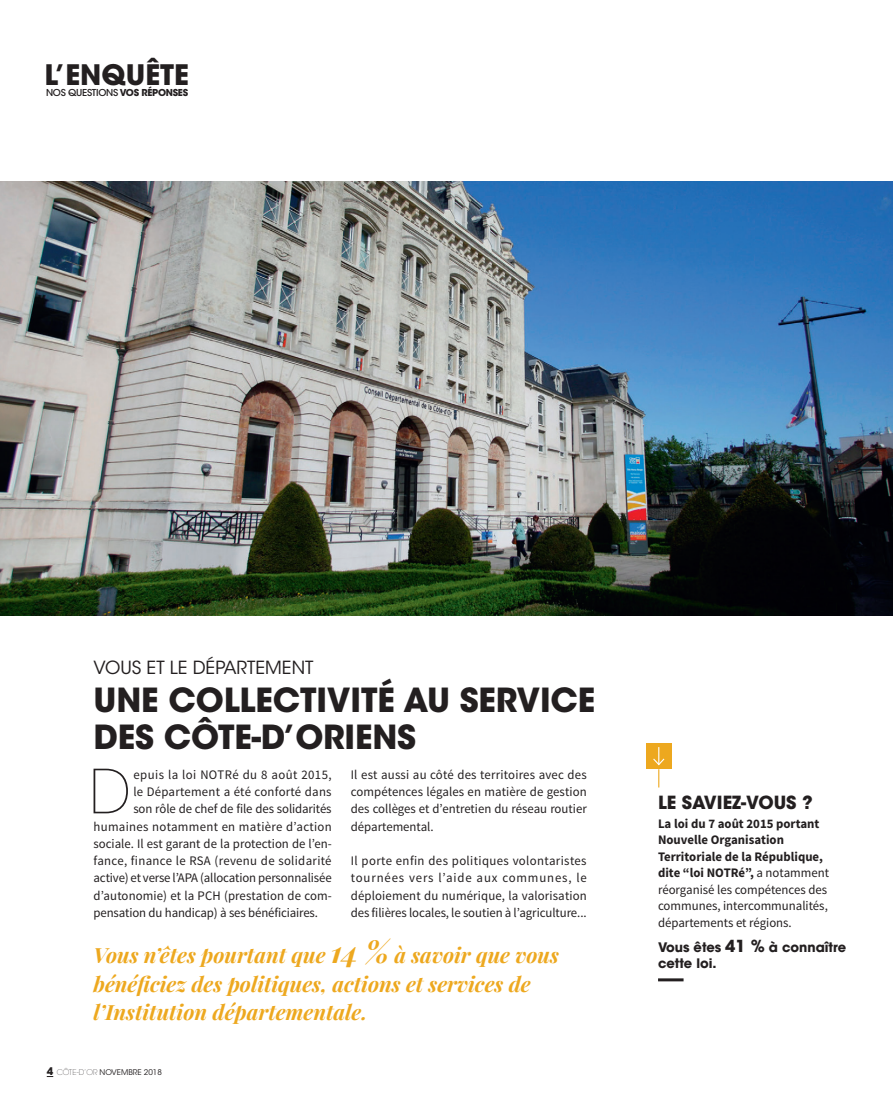
<style>
.page{position:relative;width:893px;height:1106px;background:#fff}
.page>*{position:absolute;margin:0;border:0;box-sizing:border-box;transform-origin:0 0}
.t1{font:200 60.3px "ITC Avant Garde Std";color:#231f20}
.t2{font:700 33px/37.5px "ITC Avant Garde Std";letter-spacing:-.005em;color:#231f20}
.t3{font:700 28.05px "ITC Avant Garde Std";color:#231f20}
.t4{font:italic 700 21px/28.5px "Playfair Display";color:#eda81f}
.t5{font:18px "ITC Avant Garde Std";color:#231f20}
.t6{font:700 18px "ITC Avant Garde Std";color:#231f20}
.t7{font:13.05px/17.2px "Source Sans Pro";color:#231f20;text-align:justify}
.t8{font:13.05px "Source Sans Pro";letter-spacing:.025em;color:#231f20}
.t9{font:700 13.05px "ITC Avant Garde Std";color:#231f20}
.t10{font:13.05px "Source Sans Pro";letter-spacing:.02em;color:#231f20}
.t11{font:13.05px "Source Sans Pro";letter-spacing:.035em;color:#231f20}
.t12{font:500 9.45px "ITC Avant Garde Std";letter-spacing:-.03em;color:#231f20}
.t13{font:7.8px "ITC Avant Garde Std";color:#231f20}
.s1{font-weight:700}
.s2{font-size:30px}
.s3{font-weight:700;font-size:10.5px}
.s4{font-weight:200}
.s5{font-size:16.5px}
</style>
<div class="page">
<img style="left:0;top:182px;width:893px;height:433px">
<div style="left:646px;top:743px;width:25px;height:26px;background:#eda81f"></div>
<svg style="left:653px;top:747px;width:12px;height:40px"></svg>
<hr style="left:658px;top:978px;width:26px;height:3px;background:#231f20">
<h3 class="t3" style="left:45px;top:56px;width:146px">L’ENQUÊTE</h3>
<p class="t12" style="left:46px;top:87px;width:144px">NOS QUESTIONS <span class="s1">VOS RÉPONSES</span></p>
<h3 class="t5" style="left:94px;top:656px;width:221px">VOUS ET LE DÉPARTEMENT</h3>
<h2 class="t2" style="left:94px;top:680px;width:503px">UNE COLLECTIVITÉ AU SERVICE<br>DES CÔTE-D’ORIENS</h2>
<h1 class="t1" style="left:89px;top:756px;width:43px">D</h1>
<p class="t11" style="left:133px;top:766px;width:200px">epuis la loi NOTRé du 8 août 2015,</p>
<p class="t10" style="left:133px;top:783px;width:200px">le Département a été conforté dans</p>
<p class="t7" style="left:133px;top:800px;width:200px">son rôle de chef de file des solidarités</p>
<p class="t8" style="left:94px;top:818px;width:240px">humaines notamment en matière d’action</p>
<p class="t7" style="left:94px;top:835px;width:240px">sociale. Il est garant de la protection de l’en-</p>
<p class="t8" style="left:94px;top:852px;width:240px">fance, finance le RSA (revenu de solidarité</p>
<p class="t7" style="left:94px;top:869px;width:240px">active) et verse l’APA (allocation personnalisée</p>
<p class="t7" style="left:94px;top:887px;width:240px">d’autonomie) et la PCH (prestation de com-</p>
<p class="t7" style="left:94px;top:904px;width:226px">pensation du handicap) à ses bénéficiaires.</p>
<p class="t7" style="left:351px;top:766px;width:237px">Il est aussi au côté des territoires avec des compétences légales en matière de gestion des collèges et d’entretien du réseau routier départemental.</p>
<p class="t7" style="left:351px;top:852px;width:238px">Il porte enfin des politiques volontaristes tournées vers l’aide aux communes, le déploiement du numérique, la valorisation des filières locales, le soutien à l’agriculture...</p>
<h3 class="t4" style="left:94px;top:939px;width:467px">Vous n’êtes pourtant que <span class="s2">14 %</span> à savoir que vous</h3>
<h3 class="t4" style="left:94px;top:967px;width:439px">bénéficiez des politiques, actions et services de l’Institution départementale.</h3>
<p class="t13" style="left:47px;top:1067px;width:117px"><span class="s3">4</span> <span class="s4">CÔTE-D’OR</span> NOVEMBRE 2018</p>
<h3 class="t6" style="left:658px;top:790px;width:156px">LE SAVIEZ-VOUS ?</h3>
<p class="t7" style="left:658px;top:815px;width:173px;line-height:16.5px;text-align:left"><span class="s1">La loi du 7 août 2015 portant<br>Nouvelle Organisation<br>Territoriale de la République, dite “loi NOTRé”,</span> a notamment réorganisé les compétences des communes, intercommunalités, départements et régions.</p>
<p class="t9" style="left:658px;top:938px;width:190px">Vous êtes <span class="s5">41 %</span> à connaître</p>
<p class="t9" style="left:658px;top:954px;width:60px">cette loi.</p>
</div>
